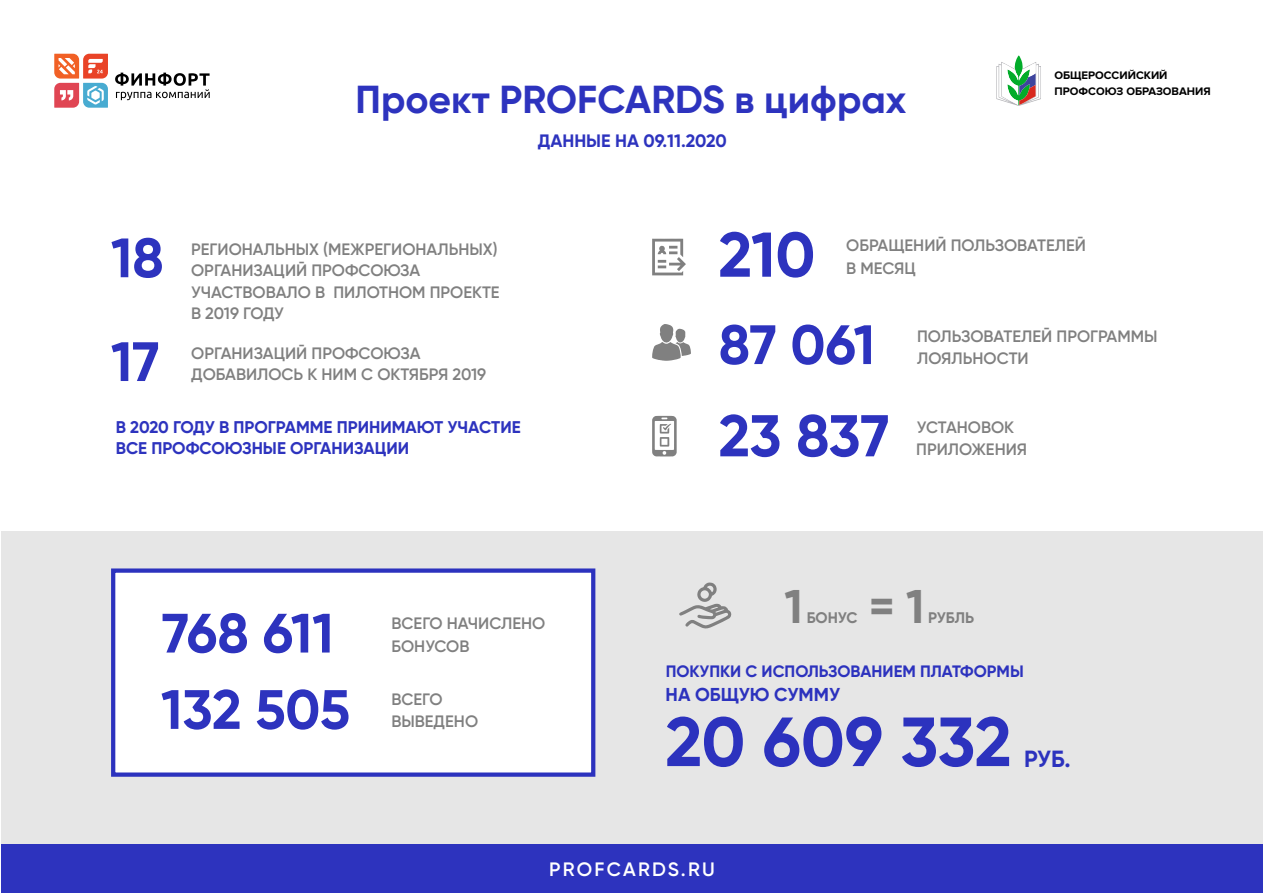
<style>
.page{position:relative;width:1263px;height:893px;background:#fff}
.page>*{position:absolute;margin:0;border:0;box-sizing:border-box;transform-origin:0 0}
.t1{font:700 69.3px "Gilroy";letter-spacing:-.01em;color:#2c32be}
.t2{font:700 63px "Gilroy";color:#2d33be}
.t3{font:700 58.8px "Gilroy";color:#2d33be}
.t4{font:700 55.35px "Gilroy";letter-spacing:-.005em;color:#2d33be}
.t5{font:700 47.25px "Gilroy";color:#808080}
.t6{font:700 39px "Gilroy";color:#2d33be}
.t7{font:700 23.4px "Gilroy";color:#2c32be}
.t8{font:600 19.35px "Gilroy";letter-spacing:.115em;color:#fff}
.t9{font:700 18.6px "Gilroy";color:#2c32be}
.t10{font:700 18px "Gilroy";color:#2d33be}
.t11{font:700 16.95px/21.1px "Gilroy";color:#2d33be}
.t12{font:600 16.5px/21.1px "Gilroy";color:#808080}
.t13{font:700 16.5px "Gilroy";color:#2c32be}
.t14{font:700 15.3px "Gilroy";letter-spacing:-.005em;color:#808080}
.t15{font:700 11.4px/15.8px "Proxima Nova";color:#000}
</style>
<div class="page">
<div style="left:1px;top:531px;width:1262px;height:313px;background:#e6e6e6"></div>
<div style="left:1px;top:844px;width:1262px;height:49px;background:#2d33be"></div>
<svg style="left:652px;top:416px;width:25px;height:41px"></svg>
<svg style="left:652px;top:324px;width:39px;height:37px"></svg>
<svg style="left:652px;top:239px;width:34px;height:36px"></svg>
<svg style="left:996px;top:55px;width:45px;height:51px"></svg>
<svg style="left:115px;top:73px;width:95px;height:27px"></svg>
<svg style="left:54px;top:54px;width:54px;height:54px"></svg>
<div style="left:111px;top:568px;width:485px;height:209px;background:#fff"></div>
<svg style="left:679px;top:582px;width:53px;height:47px"></svg>
<h3 class="t6" style="left:356px;top:82px;width:552px">Проект PROFCARDS в цифрах</h3>
<p class="t10" style="left:538px;top:132px;width:191px">ДАННЫЕ НА 09.11.2020</p>
<p class="t15" style="left:1054px;top:68px;width:158px">ОБЩЕРОССИЙСКИЙ<br>ПРОФСОЮЗ ОБРАЗОВАНИЯ</p>
<h3 class="t4" style="left:111px;top:233px;width:54px">18</h3>
<h3 class="t4" style="left:111px;top:337px;width:50px">17</h3>
<p class="t12" style="left:191px;top:240px;width:310px">РЕГИОНАЛЬНЫХ (МЕЖРЕГИОНАЛЬНЫХ)<br>ОРГАНИЗАЦИЙ ПРОФСОЮЗА<br>УЧАСТВОВАЛО В ПИЛОТНОМ ПРОЕКТЕ<br>В 2019 ГОДУ</p>
<p class="t12" style="left:191px;top:344px;width:231px">ОРГАНИЗАЦИЙ ПРОФСОЮЗА</p>
<p class="t12" style="left:191px;top:364px;width:296px">ДОБАВИЛОСЬ К НИМ С ОКТЯБРЯ 2019</p>
<h2 class="t2" style="left:718px;top:226px;width:98px">210</h2>
<p class="t12" style="left:846px;top:236px;width:241px">ОБРАЩЕНИЙ ПОЛЬЗОВАТЕЛЕЙ</p>
<p class="t12" style="left:846px;top:259px;width:71px">В МЕСЯЦ</p>
<h3 class="t4" style="left:719px;top:320px;width:158px">87 061</h3>
<p class="t12" style="left:917px;top:327px;width:242px">ПОЛЬЗОВАТЕЛЕЙ ПРОГРАММЫ</p>
<p class="t12" style="left:917px;top:348px;width:113px">ЛОЯЛЬНОСТИ</p>
<p class="t11" style="left:116px;top:417px;width:406px">В 2020 ГОДУ В ПРОГРАММЕ ПРИНИМАЮТ УЧАСТИЕ<br>ВСЕ ПРОФСОЮЗНЫЕ ОРГАНИЗАЦИИ</p>
<h3 class="t4" style="left:162px;top:608px;width:173px">768 611</h3>
<h3 class="t4" style="left:161px;top:685px;width:191px">132 505</h3>
<p class="t12" style="left:392px;top:613px;width:155px">ВСЕГО НАЧИСЛЕНО</p>
<p class="t12" style="left:392px;top:636px;width:79px">БОНУСОВ</p>
<p class="t12" style="left:391px;top:689px;width:53px">ВСЕГО</p>
<p class="t12" style="left:391px;top:712px;width:88px">ВЫВЕДЕНО</p>
<h3 class="t3" style="left:719px;top:409px;width:172px">23 837</h3>
<p class="t12" style="left:916px;top:416px;width:112px;line-height:22.5px">УСТАНОВОК<br>ПРИЛОЖЕНИЯ</p>
<h3 class="t5" style="left:785px;top:585px;width:20px">1</h3>
<p class="t14" style="left:807px;top:611px;width:52px">БОНУС</p>
<h3 class="t5" style="left:869px;top:585px;width:56px">= 1</h3>
<p class="t14" style="left:928px;top:611px;width:48px">РУБЛЬ</p>
<p class="t13" style="left:666px;top:664px;width:359px">ПОКУПКИ С ИСПОЛЬЗОВАНИЕМ ПЛАТФОРМЫ</p>
<p class="t9" style="left:666px;top:686px;width:176px">НА ОБЩУЮ СУММУ</p>
<h1 class="t1" style="left:665px;top:711px;width:348px">20 609 332</h1>
<h3 class="t7" style="left:1024px;top:748px;width:48px">РУБ.</h3>
<p class="t8" style="left:549px;top:860px;width:167px">PROFCARDS.RU</p>
</div>
